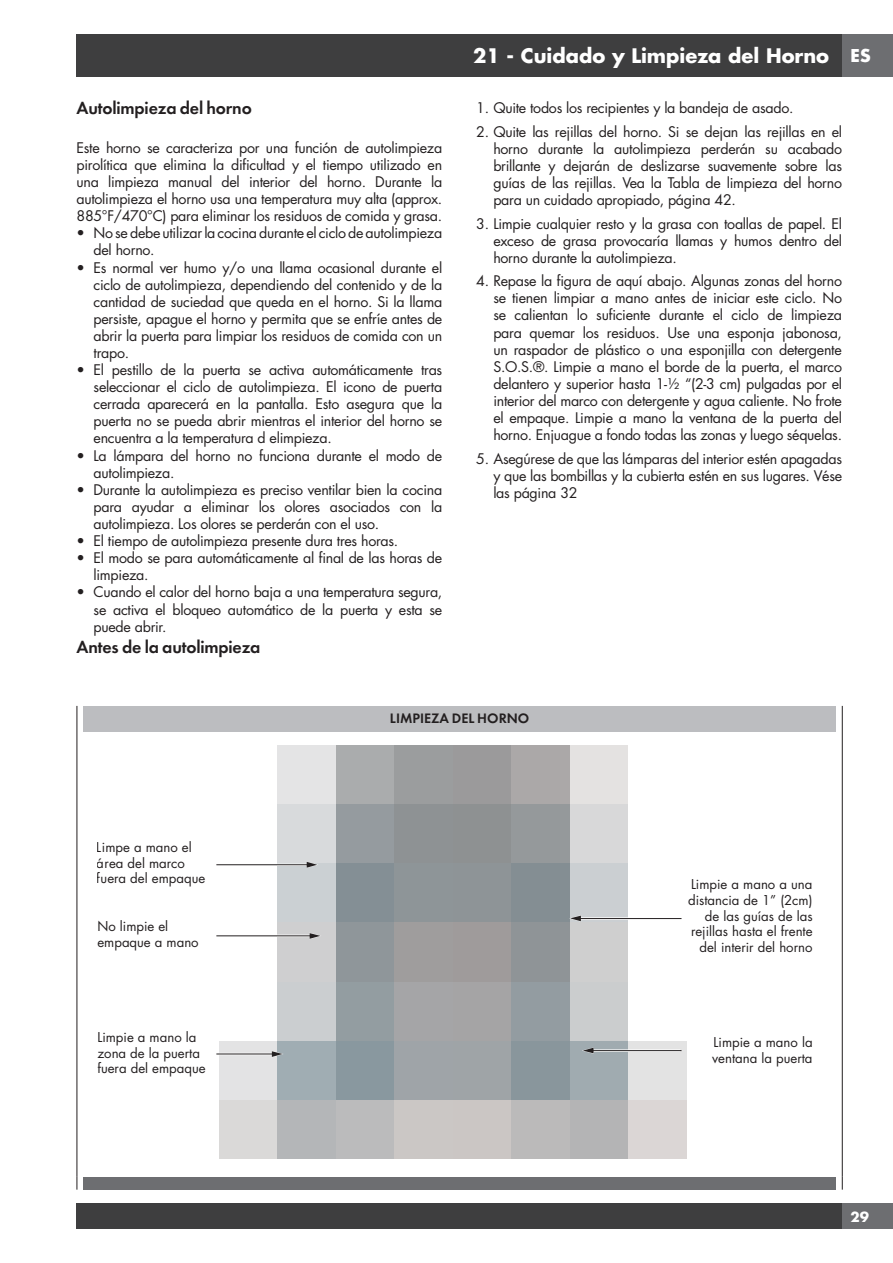
<style>
.page{position:relative;width:893px;height:1263px;background:#fff}
.page>*{position:absolute;margin:0;border:0;box-sizing:border-box;transform-origin:0 0}
.t1{font:700 19.5px "Futura";color:#fff}
.t2{font:18px "Futura Dem Bld";letter-spacing:-.01em;color:#231f20}
.t3{font:700 17.25px "Futura";color:#fff}
.t4{font:14.25px/17.1px "Futura";letter-spacing:-.02em;color:#231f20;text-align:justify}
.t5{font:14.25px "Futura Dem Bld";color:#231f20}
.t6{font:700 13.5px "Futura";color:#fff}
.t7{font:13.2px/15.8px "Futura";color:#231f20}
</style>
<div class="page">
<div style="left:77px;top:34px;width:765px;height:43px;background:#3e3e3f"></div>
<div style="left:842px;top:34px;width:51px;height:43px;background:#6d6e71"></div>
<div style="left:77px;top:1203px;width:765px;height:26px;background:#3e3e3f"></div>
<div style="left:842px;top:1203px;width:51px;height:26px;background:#6d6e71"></div>
<hr style="left:77px;top:706px;width:1px;height:471px;background:#231f20">
<hr style="left:842px;top:706px;width:1px;height:471px;background:#231f20">
<svg style="left:77px;top:1177px;width:1px;height:12px"></svg>
<svg style="left:842px;top:1177px;width:1px;height:12px"></svg>
<div style="left:83px;top:706px;width:753px;height:25px;background:#bcbdc0"></div>
<img style="left:219px;top:746px;width:467px;height:412px">
<hr style="left:217px;top:863px;width:92px;height:3px;background:#fff">
<hr style="left:217px;top:934px;width:94px;height:3px;background:#fff">
<hr style="left:579px;top:917px;width:101px;height:3px;background:#fff">
<hr style="left:592px;top:1049px;width:88px;height:3px;background:#fff">
<hr style="left:217px;top:1053px;width:57px;height:2px;background:#fff">
<hr style="left:216px;top:864px;width:93px;height:1px;background:#231f20">
<svg style="left:306px;top:861px;width:12px;height:7px"></svg>
<hr style="left:216px;top:935px;width:95px;height:1px;background:#231f20">
<svg style="left:309px;top:933px;width:12px;height:6px"></svg>
<hr style="left:579px;top:918px;width:102px;height:1px;background:#231f20">
<svg style="left:569px;top:915px;width:12px;height:7px"></svg>
<hr style="left:591px;top:1050px;width:90px;height:1px;background:#231f20">
<svg style="left:582px;top:1047px;width:12px;height:7px"></svg>
<hr style="left:216px;top:1053px;width:58px;height:1px;background:#231f20">
<svg style="left:272px;top:1051px;width:12px;height:6px"></svg>
<div style="left:83px;top:1177px;width:753px;height:12px;background:#6d6e71"></div>
<p class="t2" style="left:77px;top:97px;width:177px">Autolimpieza del horno</p>
<p class="t4" style="left:77px;top:139px;width:367px">Este horno se caracteriza por una función de autolimpieza pirolítica que elimina la dificultad y el tiempo utilizado en una limpieza manual del interior del horno. Durante la autolimpieza el horno usa una temperatura muy alta (approx.<br>885°F/470°C) para eliminar los residuos de comida y grasa.</p>
<p class="t4" style="left:94px;top:224px;width:350px;text-indent:-17px">• No se debe utilizar la cocina durante el ciclo de autolimpieza del horno.</p>
<p class="t4" style="left:94px;top:259px;width:350px;text-indent:-17px">• Es normal ver humo y/o una llama ocasional durante el ciclo de autolimpieza, dependiendo del contenido y de la cantidad de suciedad que queda en el horno. Si la llama persiste, apague el horno y permita que se enfríe antes de abrir la puerta para limpiar los residuos de comida con un trapo.</p>
<p class="t4" style="left:94px;top:361px;width:350px;text-indent:-17px">• El pestillo de la puerta se activa automáticamente tras seleccionar el ciclo de autolimpieza. El icono de puerta cerrada aparecerá en la pantalla. Esto asegura que la puerta no se pueda abrir mientras el interior del horno se encuentra a la temperatura d elimpieza.</p>
<p class="t4" style="left:94px;top:447px;width:350px;text-indent:-17px">• La lámpara del horno no funciona durante el modo de autolimpieza.</p>
<p class="t4" style="left:94px;top:481px;width:350px;text-indent:-17px">• Durante la autolimpieza es preciso ventilar bien la cocina para ayudar a eliminar los olores asociados con la autolimpieza. Los olores se perderán con el uso.</p>
<p class="t4" style="left:77px;top:532px;width:323px">• El tiempo de autolimpieza presente dura tres horas.</p>
<p class="t4" style="left:94px;top:549px;width:350px;text-indent:-17px">• El modo se para automáticamente al final de las horas de limpieza.</p>
<p class="t4" style="left:94px;top:584px;width:350px;text-indent:-17px">• Cuando el calor del horno baja a una temperatura segura, se activa el bloqueo automático de la puerta y esta se puede abrir.</p>
<p class="t2" style="left:77px;top:636px;width:186px">Antes de la autolimpieza</p>
<h1 class="t1" style="left:473px;top:42px;width:358px">21 - Cuidado y Limpieza del Horno</h1>
<p class="t3" style="left:850px;top:46px;width:22px">ES</p>
<p class="t4" style="left:476px;top:100px;width:319px">1. Quite todos los recipientes y la bandeja de asado.</p>
<p class="t4" style="left:493px;top:123px;width:350px;text-indent:-17px">2. Quite las rejillas del horno. Si se dejan las rejillas en el horno durante la autolimpieza perderán su acabado brillante y dejarán de deslizarse suavemente sobre las guías de las rejillas. Vea la Tabla de limpieza del horno para un cuidado apropiado, página 42.</p>
<p class="t4" style="left:493px;top:215px;width:350px;text-indent:-17px">3. Limpie cualquier resto y la grasa con toallas de papel. El exceso de grasa provocaría llamas y humos dentro del horno durante la autolimpieza.</p>
<p class="t4" style="left:493px;top:273px;width:350px;text-indent:-17px">4. Repase la figura de aquí abajo. Algunas zonas del horno se tienen limpiar a mano antes de iniciar este ciclo. No se calientan lo suficiente durante el ciclo de limpieza para quemar los residuos. Use una esponja jabonosa, un raspador de plástico o una esponjilla con detergente S.O.S.®. Limpie a mano el borde de la puerta, el marco delantero y superior hasta 1-½ “(2-3 cm) pulgadas por el interior del marco con detergente y agua caliente. No frote el empaque. Limpie a mano la ventana de la puerta del horno. Enjuague a fondo todas las zonas y luego séquelas.</p>
<p class="t4" style="left:493px;top:450px;width:350px;text-indent:-17px">5. Asegúrese de que las lámparas del interior estén apagadas y que las bombillas y la cubierta estén en sus lugares. Vése las página 32</p>
<p class="t5" style="left:390px;top:710px;width:141px">LIMPIEZA DEL HORNO</p>
<p class="t7" style="left:97px;top:840px;width:110px">Limpe a mano el área del marco fuera del empaque</p>
<p class="t7" style="left:97px;top:920px;width:103px">No limpie el empaque a mano</p>
<p class="t7" style="left:97px;top:1030px;width:110px">Limpie a mano la zona de la puerta fuera del empaque</p>
<p class="t7" style="left:688px;top:877px;width:126px;text-align:right">Limpie a mano a una distancia de 1” (2cm) de las guías de las rejillas hasta el frente del interir del horno</p>
<p class="t7" style="left:712px;top:1035px;width:102px">Limpie a mano la ventana la puerta</p>
<p class="t6" style="left:850px;top:1207px;width:20px">29</p>
</div>
